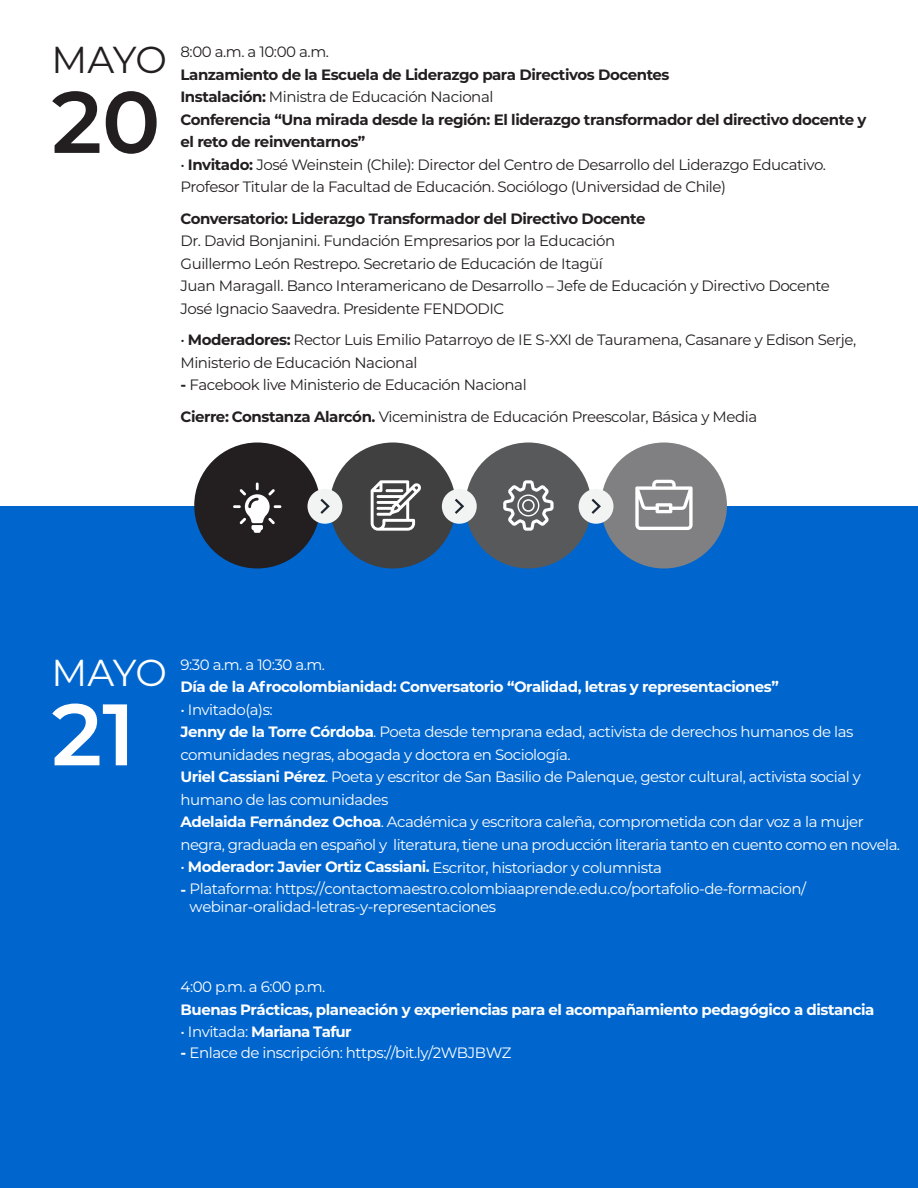
<style>
.page{position:relative;width:918px;height:1188px;background:#fff}
.page>*{position:absolute;margin:0;border:0;box-sizing:border-box;transform-origin:0 0}
.t1{font:600 87px "Montserrat";color:#231f20}
.t2{font:600 87px "Montserrat";color:#fff}
.t3{font:37.5px "Montserrat";color:#231f20}
.t4{font:37.5px "Montserrat";color:#fff}
.t5{font:15px/22.5px "Montserrat";letter-spacing:-.03em;color:#fff}
.t6{font:15px/22.5px "Montserrat";letter-spacing:-.03em;color:#231f20}
.t7{font:700 15px/22.5px "Montserrat";letter-spacing:-.03em;color:#231f20}
.t8{font:700 15px "Montserrat";letter-spacing:-.03em;color:#fff}
.s1{font-weight:400}
.s2{color:#1d1d1b}
.s3{font-weight:700}
</style>
<div class="page">
<div style="left:0;top:506px;width:918px;height:682px;background:#0066ce"></div>
<div style="left:194px;top:443px;width:126px;height:125px;background:#231f20;border-radius:50%"></div>
<div style="left:330px;top:443px;width:126px;height:125px;background:#404041;border-radius:50%"></div>
<div style="left:465px;top:443px;width:126px;height:125px;background:#58595b;border-radius:50%"></div>
<div style="left:601px;top:443px;width:126px;height:125px;background:#808082;border-radius:50%"></div>
<div style="left:307px;top:489px;width:35px;height:35px;background:#f2f3f3;border-radius:50%"></div>
<div style="left:442px;top:489px;width:35px;height:35px;background:#f2f3f3;border-radius:50%"></div>
<div style="left:579px;top:489px;width:34px;height:35px;background:#f2f3f3;border-radius:50%"></div>
<svg style="left:503px;top:480px;width:51px;height:51px"></svg>
<svg style="left:233px;top:483px;width:48px;height:50px"></svg>
<svg style="left:371px;top:480px;width:50px;height:51px"></svg>
<svg style="left:635px;top:480px;width:58px;height:50px"></svg>
<svg style="left:320px;top:499px;width:10px;height:15px"></svg>
<svg style="left:455px;top:498px;width:9px;height:16px"></svg>
<svg style="left:591px;top:498px;width:10px;height:16px"></svg>
<h2 class="t3" style="left:52px;top:34px;width:117px">MAYO</h2>
<h1 class="t1" style="left:52px;top:60px;width:110px">20</h1>
<p class="t6" style="left:180px;top:40px;width:150px">8:00 a.m. a 10:00 a.m.</p>
<p class="t7" style="left:180px;top:62px;width:687px">Lanzamiento de la Escuela de Liderazgo para Directivos Docentes<br>Instalación: <span class="s1">Ministra de Educación Nacional<br></span>Conferencia “Una mirada desde la región: El liderazgo transformador del directivo docente y el reto de reinventarnos”</p>
<p class="t6" style="left:181px;top:152px;width:647px"><span class="s2">•</span> <span class="s3">Invitado:</span> José Weinstein (Chile): Director del Centro de Desarrollo del Liderazgo Educativo.<br>Profesor Titular de la Facultad de Educación. Sociólogo (Universidad de Chile)</p>
<p class="t7" style="left:181px;top:206px;width:466px">Conversatorio: Liderazgo Transformador del Directivo Docente</p>
<p class="t6" style="left:180px;top:229px;width:651px">Dr. David Bonjanini. Fundación Empresarios por la Educación<br>Guillermo León Restrepo. Secretario de Educación de Itagüí<br>Juan Maragall. Banco Interamericano de Desarrollo – Jefe de Educación y Directivo Docente José Ignacio Saavedra. Presidente FENDODIC</p>
<p class="t6" style="left:180px;top:328px;width:677px"><span class="s2">•</span> <span class="s3">Moderadores:</span> Rector Luis Emilio Patarroyo de IE S-XXI de Tauramena, Casanare y Edison Serje,<br>Ministerio de Educación Nacional</p>
<p class="t6" style="left:180px;top:368px;width:578px;line-height:31.5px"><span class="s3">-</span> Facebook live Ministerio de Educación Nacional<br><span class="s3">Cierre: Constanza Alarcón.</span> Viceministra de Educación Preescolar, Básica y Media</p>
<h2 class="t4" style="left:52px;top:647px;width:117px">MAYO</h2>
<h1 class="t2" style="left:52px;top:673px;width:85px">21</h1>
<p class="t5" style="left:180px;top:653px;width:146px">9:30 a.m. a 10:30 a.m.</p>
<p class="t8" style="left:180px;top:676px;width:600px">Día de la Afrocolombianidad: Conversatorio “Oralidad, letras y representaciones”</p>
<p class="t5" style="left:180px;top:698px;width:721px">• Invitado(a)s:<br><span class="s3">Jenny de la Torre Córdoba</span>. Poeta desde temprana edad, activista de derechos humanos de las comunidades negras, abogada y doctora en Sociología.<br><span class="s3">Uriel Cassiani Pérez</span>. Poeta y escritor de San Basilio de Palenque, gestor cultural, activista social y humano de las comunidades<br><span class="s3">Adelaida Fernández Ochoa</span>. Académica y escritora caleña, comprometida con dar voz a la mujer negra, graduada en español y literatura, tiene una producción literaria tanto en cuento como en novela.</p>
<p class="t5" style="left:180px;top:856px;width:483px">• <span class="s3">Moderador: Javier Ortiz Cassiani.</span> Escritor, historiador y columnista</p>
<p class="t5" style="left:190px;top:879px;width:618px;line-height:18px;text-indent:-9px"><span class="s3">-</span> Plataforma: https://contactomaestro.colombiaaprende.edu.co/portafolio-de-formacion/ webinar-oralidad-letras-y-representaciones</p>
<p class="t5" style="left:180px;top:975px;width:146px">4:00 p.m. a 6:00 p.m.</p>
<p class="t8" style="left:180px;top:998px;width:696px">Buenas Prácticas, planeación y experiencias para el acompañamiento pedagógico a distancia</p>
<p class="t8" style="left:181px;top:1021px;width:173px"><span class="s1">• Invitada:</span> Mariana Tafur</p>
<p class="t5" style="left:181px;top:1041px;width:333px"><span class="s3">-</span> Enlace de inscripción: https://bit.ly/2WBJBWZ</p>
</div>
